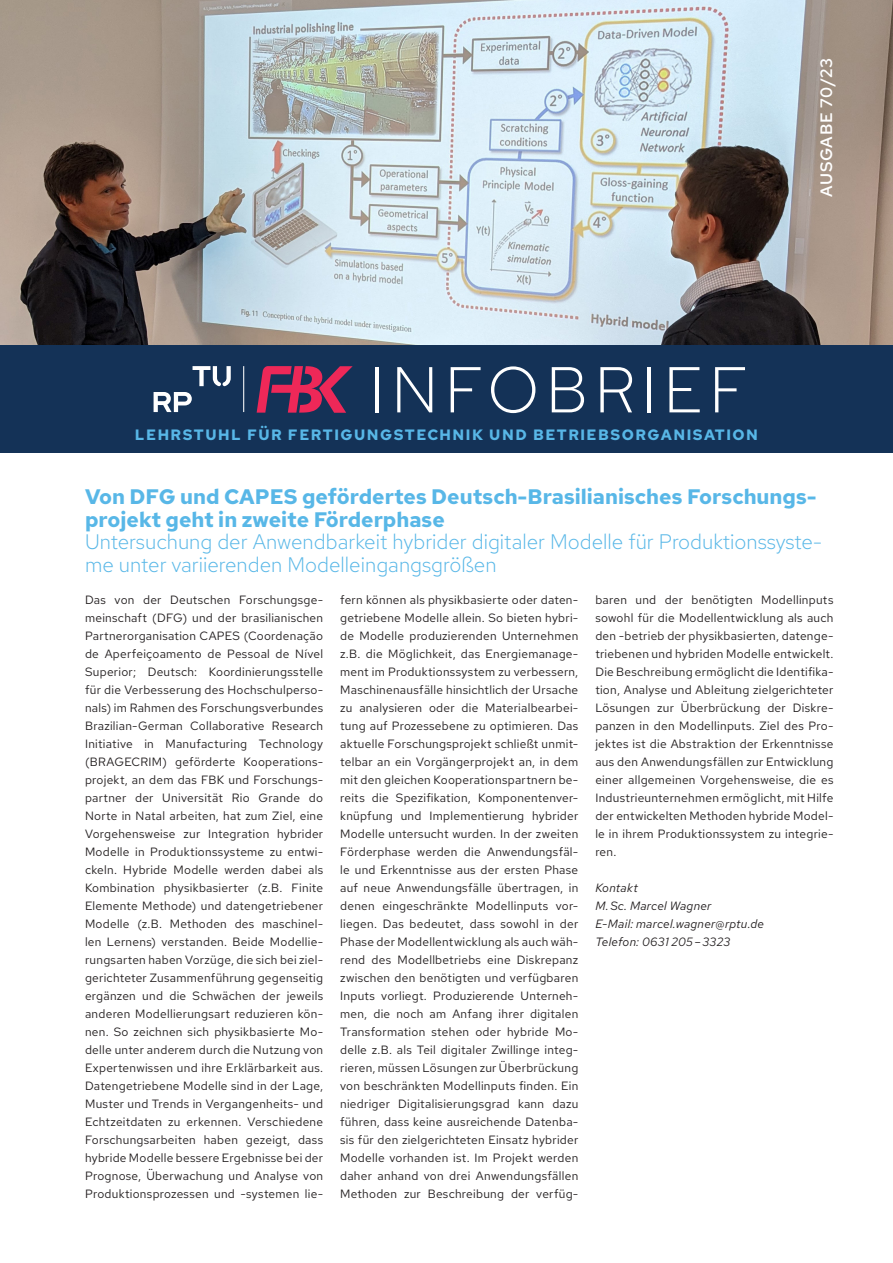
<style>
.page{position:relative;width:893px;height:1263px;background:#fff}
.page>*{position:absolute;margin:0;border:0;box-sizing:border-box;transform-origin:0 0}
.t1{font:300 64.65px "Red Hat Text";letter-spacing:.1em;color:#fff}
.t2{font:300 21px/22.5px "Red Hat Text";color:#58b7e7}
.t3{font:700 21px/22.5px "Red Hat Text";color:#58b7e7}
.t4{font:500 16.5px "Red Hat Text";letter-spacing:.04em;color:#fff}
.t5{font:700 15px "Red Hat Text";letter-spacing:.1em;color:#58b7e7}
.t6{font:12px/18px "Red Hat Text";letter-spacing:.02em;color:#231f20;text-align:justify}
.t7{font:italic 12px/18px "Red Hat Text";letter-spacing:.02em;color:#231f20}
</style>
<div class="page">
<img style="left:0;top:0;width:893px;height:345px">
<div style="left:0;top:345px;width:893px;height:108px;background:#143257"></div>
<svg style="left:154px;top:392px;width:38px;height:20px"></svg>
<svg style="left:193px;top:366px;width:38px;height:20px"></svg>
<hr style="left:243px;top:366px;width:1px;height:46px;background:#fff">
<svg style="left:257px;top:366px;width:96px;height:47px"></svg>
<h3 class="t4" style="left:816px;top:197px;width:141px;rotate:-90deg">AUSGABE 70/23</h3>
<h1 class="t1" style="left:370px;top:348px;width:380px">INFOBRIEF</h1>
<p class="t5" style="left:135px;top:425px;width:625px">LEHRSTUHL FÜR FERTIGUNGSTECHNIK UND BETRIEBSORGANISATION</p>
<h2 class="t3" style="left:85px;top:485px;width:733px">Von DFG und CAPES gefördertes Deutsch-Brasilianisches Forschungs&shy;projekt geht in zweite Förderphase</h2>
<h2 class="t2" style="left:85px;top:530px;width:739px">Untersuchung der Anwendbarkeit hybrider digitaler Modelle für Produktionssyste&shy;me unter variierenden Modelleingangsgrößen</h2>
<p class="t6" style="left:85px;top:591px;width:240px">Das von der Deutschen Forschungsge&shy;meinschaft (DFG) und der brasilianischen Partnerorganisation CAPES (Coordenação de Aperfeiçoamento de Pessoal de Nível Superior; Deutsch: Koordinierungsstelle für die Verbesserung des Hochschulperso&shy;nals) im Rahmen des Forschungsverbundes Brazilian-German Collaborative Research Initiative in Manufacturing Technology (BRAGECRIM) geförderte Kooperations&shy;projekt, an dem das FBK und Forschungs&shy;partner der Universität Rio Grande do Norte in Natal arbeiten, hat zum Ziel, eine Vorgehensweise zur Integration hybrider Modelle in Produktionssysteme zu entwi&shy;ckeln. Hybride Modelle werden dabei als Kombination physikbasierter (z.B. Finite Elemente Methode) und datengetriebener Modelle (z.B. Methoden des maschinel&shy;len Lernens) verstanden. Beide Modellie&shy;rungsarten haben Vorzüge, die sich bei ziel&shy;gerichteter Zusammenführung gegenseitig ergänzen und die Schwächen der jeweils anderen Modellierungsart reduzieren kön&shy;nen. So zeichnen sich physikbasierte Mo&shy;delle unter anderem durch die Nutzung von Expertenwissen und ihre Erklärbarkeit aus.<br>Datengetriebene Modelle sind in der Lage, Muster und Trends in Vergangenheits- und Echtzeitdaten zu erkennen. Verschiedene Forschungsarbeiten haben gezeigt, dass hybride Modelle bessere Ergebnisse bei der Prognose, Überwachung und Analyse von Produktionsprozessen und -systemen lie-</p>
<p class="t6" style="left:340px;top:591px;width:240px">fern können als physikbasierte oder daten&shy;getriebene Modelle allein. So bieten hybri&shy;de Modelle produzierenden Unternehmen z.B. die Möglichkeit, das Energiemanage&shy;ment im Produktionssystem zu verbessern, Maschinenausfälle hinsichtlich der Ursache zu analysieren oder die Materialbearbei&shy;tung auf Prozessebene zu optimieren. Das aktuelle Forschungsprojekt schließt unmit&shy;telbar an ein Vorgängerprojekt an, in dem mit den gleichen Kooperationspartnern be&shy;reits die Spezifikation, Komponentenver&shy;knüpfung und Implementierung hybrider Modelle untersucht wurden. In der zweiten Förderphase werden die Anwendungsfäl&shy;le und Erkenntnisse aus der ersten Phase auf neue Anwendungsfälle übertragen, in denen eingeschränkte Modellinputs vor&shy;liegen. Das bedeutet, dass sowohl in der Phase der Modellentwicklung als auch wäh&shy;rend des Modellbetriebs eine Diskrepanz zwischen den benötigten und verfügbaren Inputs vorliegt. Produzierende Unterneh&shy;men, die noch am Anfang ihrer digitalen Transformation stehen oder hybride Mo&shy;delle z.B. als Teil digitaler Zwillinge integ&shy;rieren, müssen Lösungen zur Überbrückung von beschränkten Modellinputs finden. Ein niedriger Digitalisierungsgrad kann dazu führen, dass keine ausreichende Datenba&shy;sis für den zielgerichteten Einsatz hybrider Modelle vorhanden ist. Im Projekt werden daher anhand von drei Anwendungsfällen Methoden zur Beschreibung der verfüg-</p>
<p class="t6" style="left:595px;top:591px;width:240px">baren und der benötigten Modellinputs sowohl für die Modellentwicklung als auch den -betrieb der physikbasierten, datenge&shy;triebenen und hybriden Modelle entwickelt.<br>Die Beschreibung ermöglicht die Identifika&shy;tion, Analyse und Ableitung zielgerichteter Lösungen zur Überbrückung der Diskre&shy;panzen in den Modellinputs. Ziel des Pro&shy;jektes ist die Abstraktion der Erkenntnisse aus den Anwendungsfällen zur Entwicklung einer allgemeinen Vorgehensweise, die es Industrieunternehmen ermöglicht, mit Hilfe der entwickelten Methoden hybride Model&shy;le in ihrem Produktionssystem zu integrie&shy;ren.</p>
<p class="t7" style="left:595px;top:879px;width:170px">Kontakt<br>M.Sc. Marcel Wagner<br>E-Mail: marcel.wagner@rptu.de<br>Telefon: 0631 205–3323</p>
</div>
